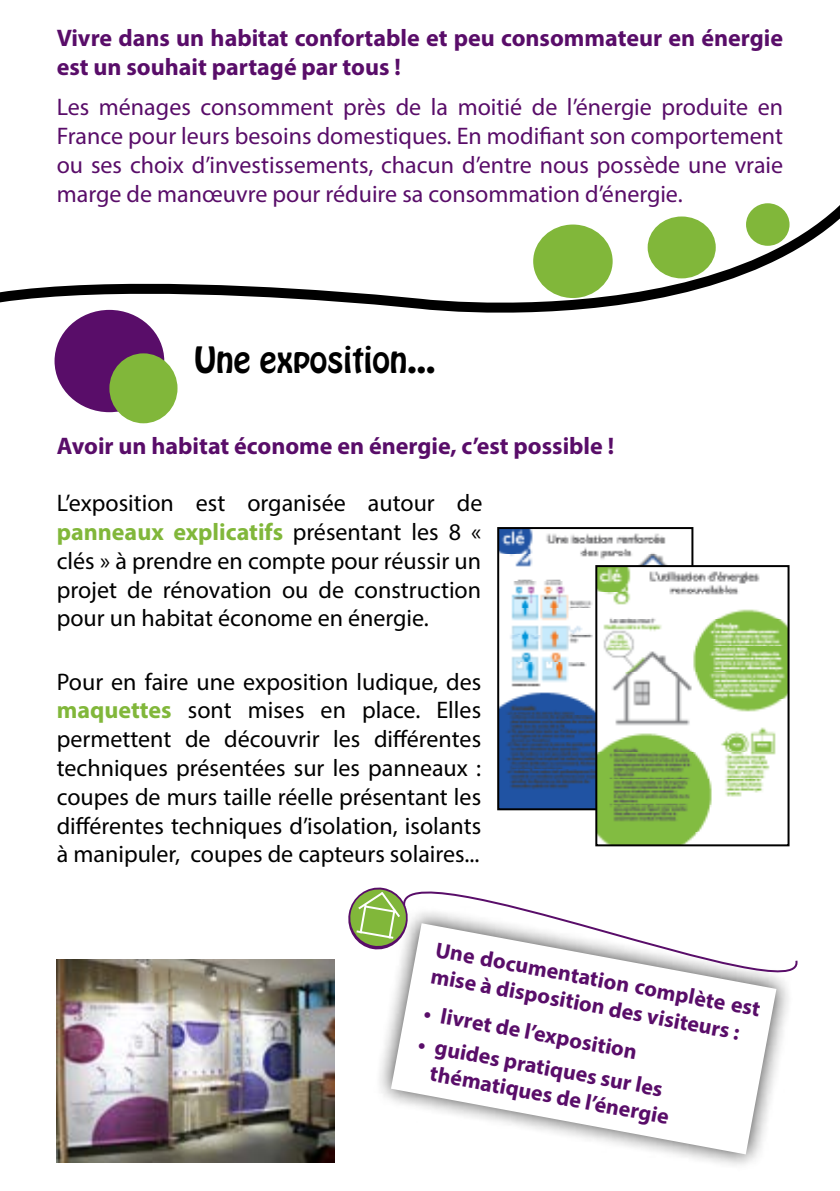
<style>
.page{position:relative;width:840px;height:1191px;background:#fff}
.page>*{position:absolute;margin:0;border:0;box-sizing:border-box;transform-origin:0 0}
.t1{font:32px "Hobo Std";color:#000}
.t2{font:24px/28.8px "Myriad Pro";color:#000;text-align:justify}
.t3{font:24px/28.8px "Myriad Pro";color:#590d69;text-align:justify}
.t4{font:700 24px/28.8px "Myriad Pro";color:#590d69}
.t5{font:700 22px/26.6px "Myriad Pro";color:#590d69}
.s1{font-weight:700;color:#81b73a}
</style>
<div class="page">
<div style="left:54px;top:310px;width:110px;height:102px;background:#590d69;border-radius:50%"></div>
<div style="left:109px;top:353px;width:68px;height:70px;background:#81b73a;border-radius:50%"></div>
<img style="left:57px;top:959px;width:277px;height:203px">
<svg style="left:0;top:203px;width:839px;height:179px"></svg>
<img style="left:500px;top:530px;width:167px;height:277px">
<div style="left:497px;top:527px;width:196px;height:283px;border:2px solid #000"></div>
<img style="left:598px;top:568px;width:188px;height:274px">
<div style="left:595px;top:565px;width:194px;height:281px;border:2px solid #000"></div>
<div style="left:373px;top:905px;width:420px;height:266px;background:#000;opacity:.75"></div>
<svg style="left:391px;top:1014px;width:385px;height:140px"></svg>
<svg style="left:391px;top:842px;width:407px;height:172px"></svg>
<svg style="left:348px;top:884px;width:63px;height:66px"></svg>
<p class="t4" style="left:57px;top:23px;width:727px">Vivre dans un habitat confortable et peu consommateur en énergie est un souhait partagé par tous !</p>
<p class="t3" style="left:57px;top:92px;width:727px">Les ménages consomment près de la moitié de l’énergie produite en France pour leurs besoins domestiques. En modifiant son comportement ou ses choix d’investissements, chacun d’entre nous possède une vraie marge de manœuvre pour réduire sa consommation d’énergie.</p>
<h1 class="t1" style="left:194px;top:338px;width:242px">Une exposition...</h1>
<p class="t4" style="left:57px;top:431px;width:558px">Avoir un habitat économe en énergie, c’est possible !</p>
<p class="t2" style="left:57px;top:488px;width:427px">L’exposition est organisée autour de <span class="s1">panneaux explicatifs</span> présentant les 8 « clés » à prendre en compte pour réussir un projet de rénovation ou de construction pour un habitat économe en énergie.</p>
<p class="t2" style="left:57px;top:666px;width:426px">Pour en faire une exposition ludique, des <span class="s1">maquettes</span> sont mises en place. Elles permettent de découvrir les différentes techniques présentées sur les panneaux : coupes de murs taille réelle présentant les différentes techniques d’isolation, isolants à manipuler, coupes de capteurs solaires...</p>
<p class="t5" style="left:438px;top:934px;width:331px;rotate:11deg">Une documentation complète est mise à disposition des visiteurs :</p>
<p class="t5" style="left:427px;top:997px;width:217px;rotate:11deg">• livret de l’exposition</p>
<p class="t5" style="left:438px;top:1032px;width:244px;text-indent:-17px;rotate:11deg">• guides pratiques sur les thématiques de l’énergie</p>
</div>
